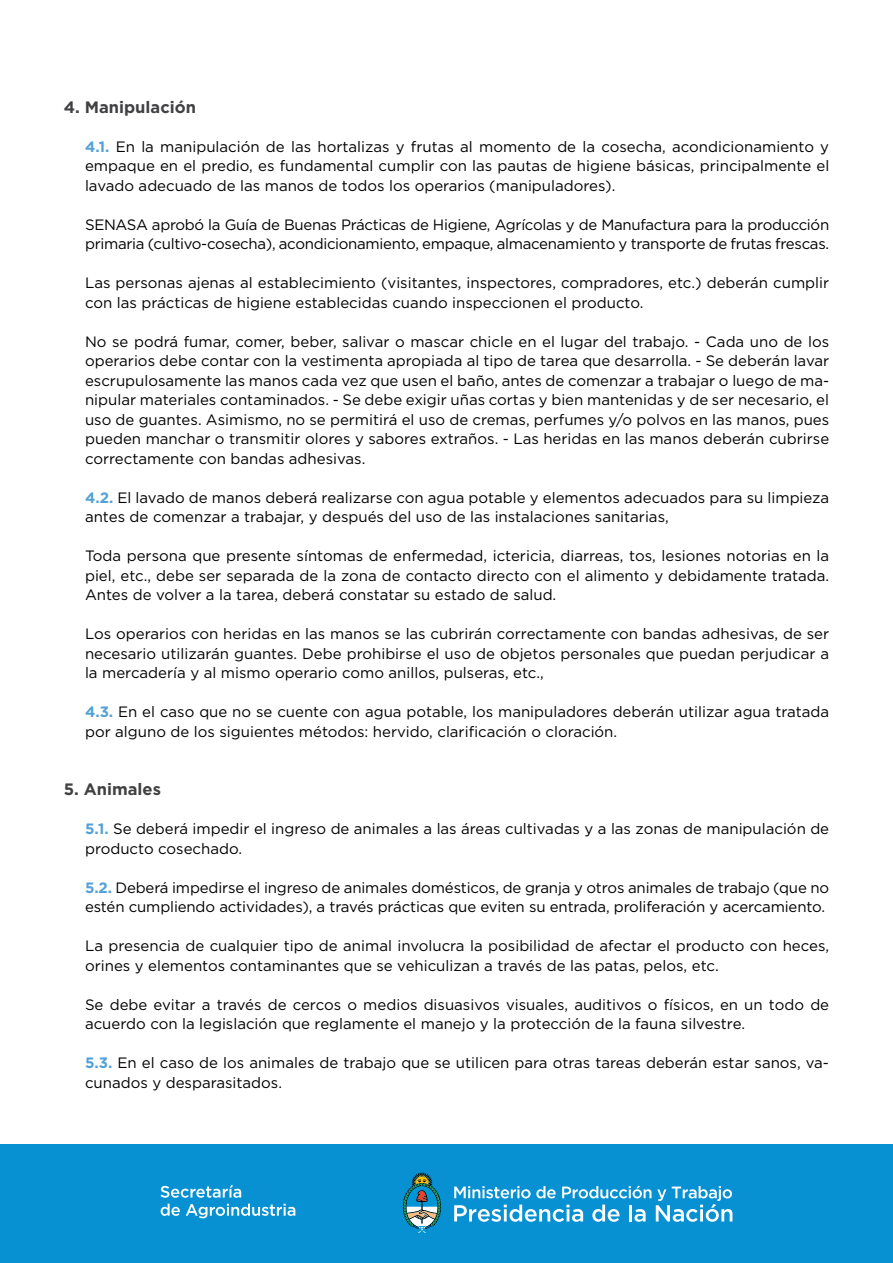
<style>
.page{position:relative;width:893px;height:1263px;background:#fff}
.page>*{position:absolute;margin:0;border:0;box-sizing:border-box;transform-origin:0 0}
.t1{font:700 16.5px "Gotham";color:#414042}
.t2{font:15px/19.5px "Gotham";color:#000}
.t3{font:15px/19.5px "Gotham";letter-spacing:-.02em;color:#000}
.s1{font-weight:700;color:#53a1d8}
</style>
<div class="page">
<div style="left:0;top:1144px;width:893px;height:119px;background:#0791d2"></div>
<svg style="left:454px;top:1185px;width:278px;height:37px"></svg>
<svg style="left:403px;top:1172px;width:38px;height:61px"></svg>
<svg style="left:161px;top:1185px;width:134px;height:33px"></svg>
<p class="t1" style="left:64px;top:96px;width:134px">4. Manipulación</p>
<p class="t2" style="left:85px;top:136px;width:746px;text-align:justify"><span class="s1">4.1.</span> En la manipulación de las hortalizas y frutas al momento de la cosecha, acondicionamiento y empaque en el predio, es fundamental cumplir con las pautas de higiene básicas, principalmente el lavado adecuado de las manos de todos los operarios (manipuladores).</p>
<p class="t3" style="left:85px;top:214px;width:746px">SENASA aprobó la Guía de Buenas Prácticas de Higiene, Agrícolas y de Manufactura para la producción primaria (cultivo-cosecha), acondicionamiento, empaque, almacenamiento y transporte de frutas frescas.</p>
<p class="t2" style="left:85px;top:273px;width:746px">Las personas ajenas al establecimiento (visitantes, inspectores, compradores, etc.) deberán cumplir con las prácticas de higiene establecidas cuando inspeccionen el producto.</p>
<p class="t2" style="left:85px;top:331px;width:746px;text-align:justify">No se podrá fumar, comer, beber, salivar o mascar chicle en el lugar del trabajo. - Cada uno de los operarios debe contar con la vestimenta apropiada al tipo de tarea que desarrolla. - Se deberán lavar escrupulosamente las manos cada vez que usen el baño, antes de comenzar a trabajar o luego de ma&shy;nipular materiales contaminados. - Se debe exigir uñas cortas y bien mantenidas y de ser necesario, el uso de guantes. Asimismo, no se permitirá el uso de cremas, perfumes y/o polvos en las manos, pues pueden manchar o transmitir olores y sabores extraños. - Las heridas en las manos deberán cubrirse correctamente con bandas adhesivas.</p>
<p class="t2" style="left:85px;top:487px;width:746px"><span class="s1">4.2.</span> El lavado de manos deberá realizarse con agua potable y elementos adecuados para su limpieza antes de comenzar a trabajar, y después del uso de las instalaciones sanitarias,</p>
<p class="t2" style="left:85px;top:546px;width:746px;text-align:justify">Toda persona que presente síntomas de enfermedad, ictericia, diarreas, tos, lesiones notorias en la piel, etc., debe ser separada de la zona de contacto directo con el alimento y debidamente tratada.<br>Antes de volver a la tarea, deberá constatar su estado de salud.</p>
<p class="t2" style="left:85px;top:624px;width:746px;text-align:justify">Los operarios con heridas en las manos se las cubrirán correctamente con bandas adhesivas, de ser necesario utilizarán guantes. Debe prohibirse el uso de objetos personales que puedan perjudicar a la mercadería y al mismo operario como anillos, pulseras, etc.,</p>
<p class="t2" style="left:85px;top:702px;width:746px"><span class="s1">4.3.</span> En el caso que no se cuente con agua potable, los manipuladores deberán utilizar agua tratada por alguno de los siguientes métodos: hervido, clarificación o cloración.</p>
<p class="t1" style="left:64px;top:778px;width:99px">5. Animales</p>
<p class="t2" style="left:85px;top:819px;width:746px"><span class="s1">5.1.</span> Se deberá impedir el ingreso de animales a las áreas cultivadas y a las zonas de manipulación de producto cosechado.</p>
<p class="t2" style="left:85px;top:877px;width:746px"><span class="s1">5.2.</span> Deberá impedirse el ingreso de animales domésticos, de granja y otros animales de trabajo (que no estén cumpliendo actividades), a través prácticas que eviten su entrada, proliferación y acercamiento.</p>
<p class="t2" style="left:85px;top:936px;width:746px">La presencia de cualquier tipo de animal involucra la posibilidad de afectar el producto con heces, orines y elementos contaminantes que se vehiculizan a través de las patas, pelos, etc.</p>
<p class="t2" style="left:85px;top:994px;width:746px">Se debe evitar a través de cercos o medios disuasivos visuales, auditivos o físicos, en un todo de acuerdo con la legislación que reglamente el manejo y la protección de la fauna silvestre.</p>
<p class="t2" style="left:85px;top:1053px;width:745px"><span class="s1">5.3.</span> En el caso de los animales de trabajo que se utilicen para otras tareas deberán estar sanos, va&shy;cunados y desparasitados.</p>
</div>
